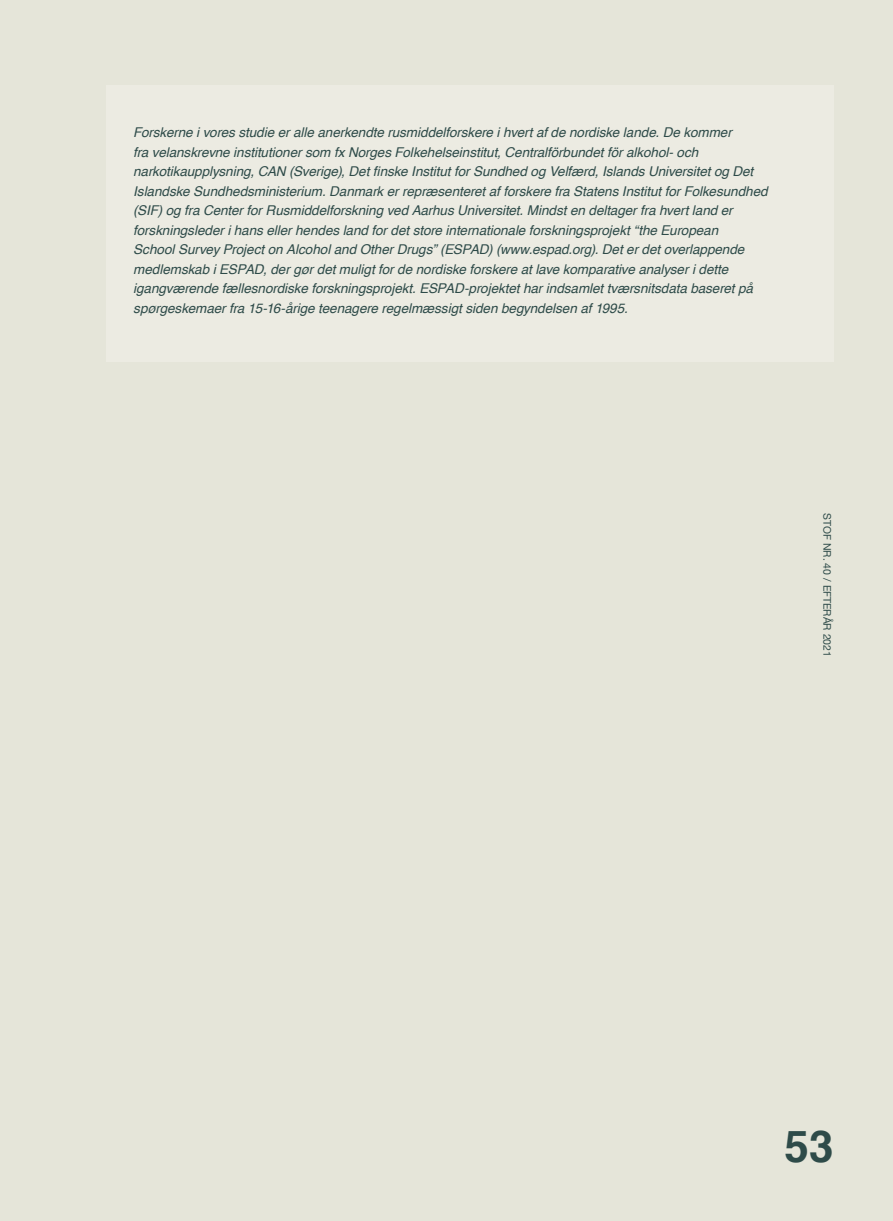
<style>
.page{position:relative;width:893px;height:1221px;background:#fff}
.page>*{position:absolute;margin:0;border:0;box-sizing:border-box;transform-origin:0 0}
.t1{font:700 43.95px "Helvetica";color:#2e4b49}
.t2{font:italic 13.5px/19.5px "Helvetica";letter-spacing:-.005em;color:#2e4b49}
.t3{font:10.5px "Helvetica Neue";color:#2e4b49}
</style>
<div class="page">
<div style="left:0;top:0;width:893px;height:1220px;background:#e5e5d9"></div>
<div style="left:106px;top:85px;width:727px;height:276px;background:#ecebe2"></div>
<p class="t2" style="left:133px;top:123px;width:636px">Forskerne i vores studie er alle anerkendte rusmiddelforskere i hvert af de nordiske lande. De kommer<br>fra velanskrevne institutioner som fx Norges Folkehelseinstitut, Centralförbundet för alkohol- och narkotikaupplysning, CAN (Sverige), Det finske Institut for Sundhed og Velfærd, Islands Universitet og Det Islandske Sundhedsministerium. Danmark er repræsenteret af forskere fra Statens Institut for Folkesundhed (SIF) og fra Center for Rusmiddelforskning ved Aarhus Universitet. Mindst en deltager fra hvert land er forskningsleder i hans eller hendes land for det store internationale forskningsprojekt “the European<br>School Survey Project on Alcohol and Other Drugs” (ESPAD) (www.espad.org). Det er det overlappende medlemskab i ESPAD, der gør det muligt for de nordiske forskere at lave komparative analyser i dette igangværende fællesnordiske forskningsprojekt. ESPAD-projektet har indsamlet tværsnitsdata baseret på spørgeskemaer fra 15-16-årige teenagere regelmæssigt siden begyndelsen af 1995.</p>
<p class="t3" style="left:835px;top:513px;width:145px;rotate:90deg">STOF NR. 40 / EFTERÅR 2021</p>
<h1 class="t1" style="left:785px;top:1110px;width:50px">53</h1>
</div>
